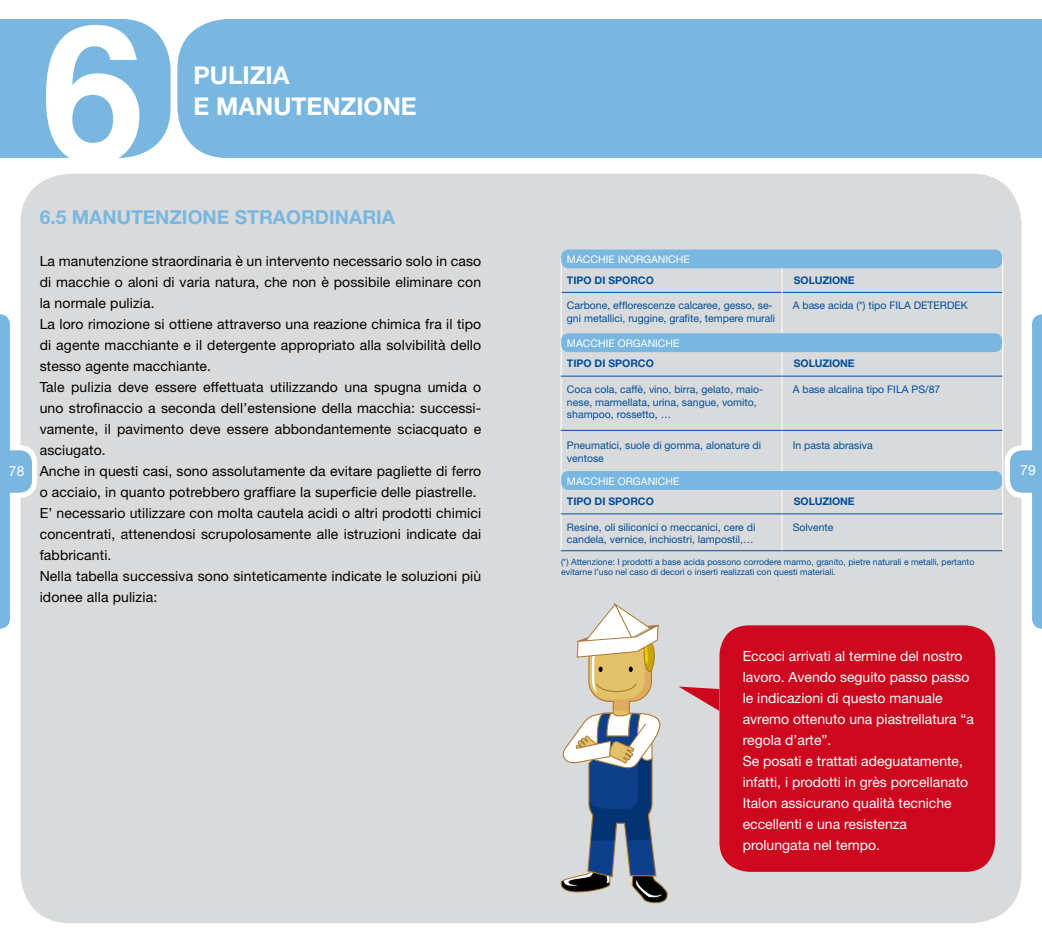
<style>
.page{position:relative;width:1042px;height:943px;background:#fff}
.page>*{position:absolute;margin:0;border:0;box-sizing:border-box;transform-origin:0 0}
.t1{font:700 190.75px "Helvetica Cyr";color:#fff}
.t2{font:700 24.5px/31.5px "Helvetica Neue";color:#fff}
.t3{font:700 19.25px "Helvetica Neue";color:#79b7e0}
.t4{font:14px/21px "Helvetica Neue";letter-spacing:.01em;color:#000}
.t5{font:14px/21px "Helvetica Neue";color:#fff}
.t6{font:10.5px/12.6px "Helvetica Neue";color:#004e9b}
.t7{font:700 10.5px "Helvetica Neue";color:#004e9b}
.t8{font:10.5px "Helvetica Neue";color:#fff}
.t9{font:8.75px/10.5px "Helvetica Neue";color:#004e9b}
</style>
<div class="page">
<div style="left:0;top:19px;width:171px;height:139px;background:#79b7e0"></div>
<div style="left:177px;top:19px;width:865px;height:139px;background:#79b7e0"></div>
<div style="left:20px;top:174px;width:1001px;height:749px;background:#d9dadb;border-radius:50px"></div>
<hr style="left:561px;top:292px;width:441px;height:1px;background:#004e9b">
<hr style="left:561px;top:550px;width:441px;height:1px;background:#004e9b">
<hr style="left:781px;top:258px;width:1px;height:292px;background:#fff">
<hr style="left:1002px;top:258px;width:1px;height:292px;background:#fff">
<hr style="left:561px;top:258px;width:1px;height:292px;background:#fff">
<div style="left:561px;top:249px;width:441px;height:19px;background:#79b7e0;border-radius:7px"></div>
<hr style="left:561px;top:376px;width:441px;height:1px;background:#004e9b">
<div style="left:561px;top:333px;width:441px;height:19px;background:#79b7e0;border-radius:7px"></div>
<hr style="left:561px;top:430px;width:441px;height:1px;background:#004e9b">
<hr style="left:561px;top:513px;width:441px;height:1px;background:#004e9b">
<div style="left:561px;top:471px;width:441px;height:19px;background:#79b7e0;border-radius:7px"></div>
<div style="left:719px;top:625px;width:276px;height:246px;background:#cc071e;border-radius:30px"></div>
<svg style="left:678px;top:686px;width:41px;height:25px"></svg>
<svg style="left:560px;top:603px;width:108px;height:301px"></svg>
<svg style="left:0;top:314px;width:37px;height:314px"></svg>
<svg style="left:1005px;top:314px;width:37px;height:314px"></svg>
<h1 class="t1" style="left:40px;top:-15px;width:108px">6</h1>
<h2 class="t2" style="left:193px;top:59px;width:225px">PULIZIA<br>E MANUTENZIONE</h2>
<h3 class="t3" style="left:40px;top:205px;width:357px">6.5 MANUTENZIONE STRAORDINARIA</h3>
<p class="t4" style="left:40px;top:250px;width:443px">La manutenzione straordinaria è un intervento necessario solo in caso di macchie o aloni di varia natura, che non è possibile eliminare con la normale pulizia.<br>La loro rimozione si ottiene attraverso una reazione chimica fra il tipo di agente macchiante e il detergente appropriato alla solvibilità dello stesso agente macchiante.<br>Tale pulizia deve essere effettuata utilizzando una spugna umida o uno strofinaccio a seconda dell’estensione della macchia: successi&shy;vamente, il pavimento deve essere abbondantemente sciacquato e asciugato.<br>Anche in questi casi, sono assolutamente da evitare pagliette di ferro o acciaio, in quanto potrebbero graffiare la superficie delle piastrelle.<br>E’ necessario utilizzare con molta cautela acidi o altri prodotti chimici concentrati, attenendosi scrupolosamente alle istruzioni indicate dai fabbricanti.<br>Nella tabella successiva sono sinteticamente indicate le soluzioni più idonee alla pulizia:</p>
<p class="t8" style="left:567px;top:253px;width:124px">MACCHIE INORGANICHE</p>
<p class="t7" style="left:567px;top:273px;width:88px">TIPO DI SPORCO</p>
<p class="t6" style="left:567px;top:299px;width:210px">Carbone, efflorescenze calcaree, gesso, se&shy;gni metallici, ruggine, grafite, tempere murali</p>
<p class="t7" style="left:794px;top:273px;width:62px">SOLUZIONE</p>
<p class="t6" style="left:793px;top:299px;width:177px">A base acida (*) tipo FILA DETERDEK</p>
<p class="t8" style="left:567px;top:337px;width:114px">MACCHIE ORGANICHE</p>
<p class="t7" style="left:567px;top:357px;width:88px">TIPO DI SPORCO</p>
<p class="t6" style="left:567px;top:383px;width:198px">Coca cola, caffè, vino, birra, gelato, maio&shy;nese, marmellata, urina, sangue, vomito, shampoo, rossetto, …</p>
<p class="t7" style="left:794px;top:357px;width:62px">SOLUZIONE</p>
<p class="t6" style="left:793px;top:383px;width:148px">A base alcalina tipo FILA PS/87</p>
<p class="t6" style="left:567px;top:439px;width:196px">Pneumatici, suole di gomma, alonature di ventose</p>
<p class="t6" style="left:793px;top:439px;width:81px">In pasta abrasiva</p>
<p class="t7" style="left:567px;top:495px;width:88px">TIPO DI SPORCO</p>
<p class="t6" style="left:567px;top:520px;width:190px">Resine, oli siliconici o meccanici, cere di candela, vernice, inchiostri, lampostil,…</p>
<p class="t5" style="left:9px;top:460px;width:17px">78</p>
<p class="t5" style="left:1020px;top:459px;width:17px">79</p>
<p class="t8" style="left:567px;top:474px;width:114px">MACCHIE ORGANICHE</p>
<p class="t7" style="left:794px;top:495px;width:62px">SOLUZIONE</p>
<p class="t6" style="left:793px;top:520px;width:42px">Solvente</p>
<p class="t9" style="left:561px;top:556px;width:415px">(*) Attenzione: I prodotti a base acida possono corrodere marmo, granito, pietre naturali e metalli, pertanto evitarne l’uso nel caso di decori o inserti realizzati con questi materiali.</p>
<p class="t5" style="left:743px;top:645px;width:233px">Eccoci arrivati al termine del nostro lavoro. Avendo seguito passo passo le indicazioni di questo manuale avremo ottenuto una piastrellatura “a regola d’arte”.<br>Se posati e trattati adeguatamente, infatti, i prodotti in grès porcellanato<br>Italon assicurano qualità tecniche eccellenti e una resistenza prolungata nel tempo.</p>
</div>
